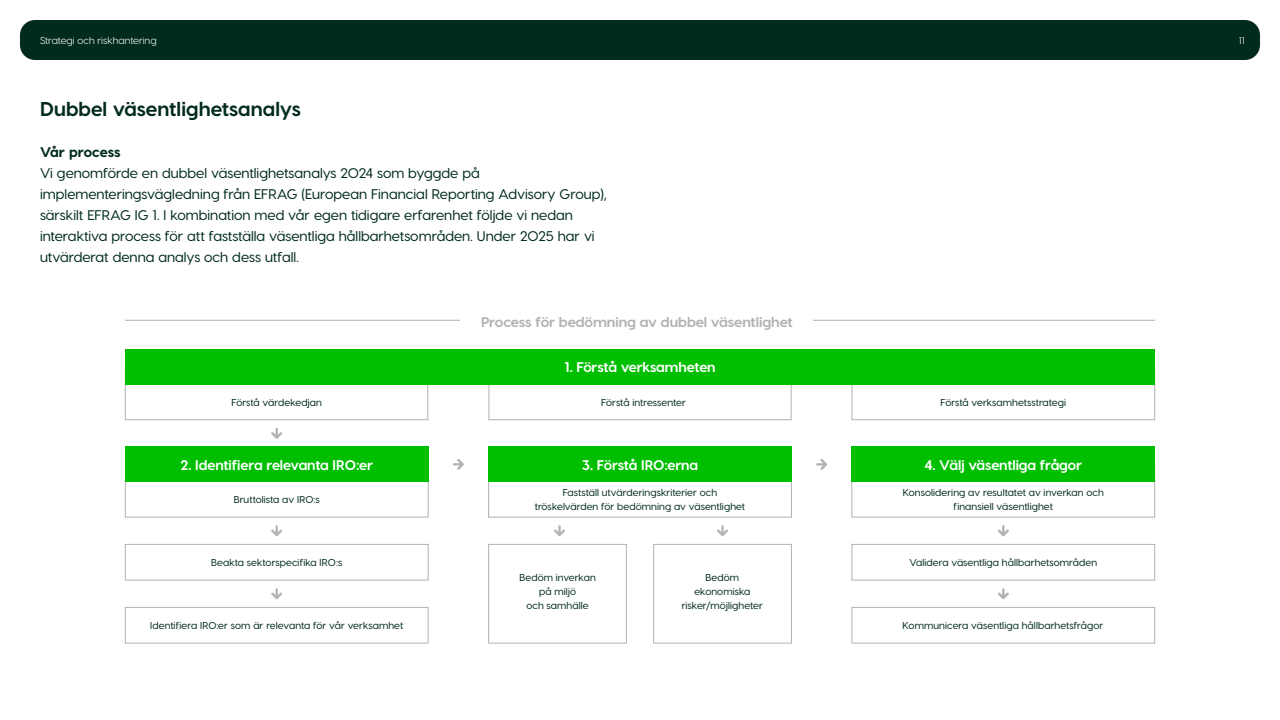
<style>
.page{position:relative;width:1280px;height:720px;background:#fff}
.page>*{position:absolute;margin:0;border:0;box-sizing:border-box;transform-origin:0 0}
.t1{font:700 20px "Visby CF";color:#002b1e}
.t2{font:500 14px/21px "Visby CF";color:#002b1e}
.t3{font:700 14px "Visby CF";letter-spacing:-.01em;color:#fff}
.t4{font:700 14px "Visby CF";letter-spacing:-.01em;color:#b3b2b2}
.t5{font:800 14px "Visby CF";letter-spacing:-.005em;color:#002b1e}
.t6{font:500 10px/14px "Visby CF";letter-spacing:.005em;color:#002b1e;text-align:center}
.t7{font:10px "Visby CF";letter-spacing:.005em;color:#fff}
</style>
<div class="page">
<div style="left:20px;top:20px;width:1240px;height:40px;background:#002b1e;border-radius:15px"></div>
<div style="left:852px;top:466px;width:303px;height:51px;background:#fff;border:1px solid #b3b2b2"></div>
<div style="left:488px;top:466px;width:304px;height:51px;background:#fff;border:1px solid #b3b2b2"></div>
<div style="left:125px;top:370px;width:303px;height:50px;background:#fff;border:1px solid #b3b2b2"></div>
<div style="left:489px;top:370px;width:302px;height:50px;background:#fff;border:1px solid #b3b2b2"></div>
<div style="left:852px;top:370px;width:303px;height:50px;background:#fff;border:1px solid #b3b2b2"></div>
<div style="left:125px;top:349px;width:1030px;height:36px;background:#00be00"></div>
<div style="left:125px;top:481px;width:303px;height:36px;background:#fff;border:1px solid #b3b2b2"></div>
<div style="left:125px;top:447px;width:303px;height:35px;background:#00be00"></div>
<div style="left:488px;top:447px;width:304px;height:35px;background:#00be00"></div>
<div style="left:852px;top:447px;width:303px;height:35px;background:#00be00"></div>
<div style="left:125px;top:544px;width:303px;height:36px;background:#fff;border:1px solid #b3b2b2"></div>
<div style="left:488px;top:544px;width:139px;height:99px;background:#fff;border:1px solid #b3b2b2"></div>
<div style="left:125px;top:607px;width:303px;height:36px;background:#fff;border:1px solid #b3b2b2"></div>
<div style="left:653px;top:544px;width:139px;height:99px;background:#fff;border:1px solid #b3b2b2"></div>
<div style="left:852px;top:544px;width:303px;height:36px;background:#fff;border:1px solid #b3b2b2"></div>
<div style="left:852px;top:607px;width:303px;height:36px;background:#fff;border:1px solid #b3b2b2"></div>
<svg style="left:453px;top:459px;width:11px;height:11px"></svg>
<svg style="left:271px;top:525px;width:11px;height:11px"></svg>
<svg style="left:271px;top:588px;width:11px;height:11px"></svg>
<svg style="left:554px;top:525px;width:11px;height:11px"></svg>
<svg style="left:717px;top:525px;width:11px;height:11px"></svg>
<svg style="left:816px;top:459px;width:11px;height:11px"></svg>
<svg style="left:998px;top:525px;width:11px;height:11px"></svg>
<svg style="left:998px;top:588px;width:11px;height:11px"></svg>
<hr style="left:125px;top:320px;width:1030px;height:1px;background:#b3b2b2">
<div style="left:461px;top:316px;width:352px;height:28px;background:#fff"></div>
<svg style="left:271px;top:428px;width:11px;height:11px"></svg>
<p class="t7" style="left:40px;top:35px;width:118px">Strategi och riskhantering</p>
<p class="t7" style="left:1239px;top:35px;width:8px">11</p>
<h1 class="t1" style="left:40px;top:96px;width:262px">Dubbel väsentlighetsanalys</h1>
<h2 class="t5" style="left:40px;top:143px;width:82px">Vår process</h2>
<p class="t2" style="left:40px;top:162px;width:568px">Vi genomförde en dubbel väsentlighetsanalys 2024 som byggde på implementeringsvägledning från EFRAG (European Financial Reporting Advisory Group), särskilt EFRAG IG 1. I kombination med vår egen tidigare erfarenhet följde vi nedan interaktiva process för att fastställa väsentliga hållbarhetsområden. Under 2025 har vi utvärderat denna analys och dess utfall.</p>
<h2 class="t4" style="left:481px;top:313px;width:313px">Process för bedömning av dubbel väsentlighet</h2>
<h2 class="t3" style="left:564px;top:359px;width:153px">1. Förstå verksamheten</h2>
<p class="t6" style="left:231px;top:395px;width:92px">Förstå värdekedjan</p>
<p class="t6" style="left:601px;top:395px;width:86px">Förstå intressenter</p>
<p class="t6" style="left:941px;top:395px;width:127px">Förstå verksamhetsstrategi</p>
<h2 class="t3" style="left:180px;top:456px;width:194px">2. Identifiera relevanta IRO:er</h2>
<h2 class="t3" style="left:582px;top:456px;width:118px">3. Förstå IRO:erna</h2>
<h2 class="t3" style="left:924px;top:456px;width:159px">4. Välj väsentliga frågor</h2>
<p class="t6" style="left:234px;top:492px;width:88px">Bruttolista av IRO:s</p>
<p class="t6" style="left:535px;top:486px;width:212px">Fastställ utvärderingskriterier och tröskelvärden för bedömning av väsentlighet</p>
<p class="t6" style="left:903px;top:486px;width:203px">Konsolidering av resultatet av inverkan och finansiell väsentlighet</p>
<p class="t6" style="left:211px;top:555px;width:133px">Beakta sektorspecifika IRO:s</p>
<p class="t6" style="left:150px;top:618px;width:255px">Identifiera IRO:er som är relevanta för vår verksamhet</p>
<p class="t6" style="left:519px;top:570px;width:78px">Bedöm inverkan på miljö<br>och samhälle</p>
<p class="t6" style="left:682px;top:570px;width:83px">Bedöm ekonomiska risker/möjligheter</p>
<p class="t6" style="left:909px;top:555px;width:189px">Validera väsentliga hållbarhetsområden</p>
<p class="t6" style="left:903px;top:618px;width:202px">Kommunicera väsentliga hållbarhetsfrågor</p>
</div>
